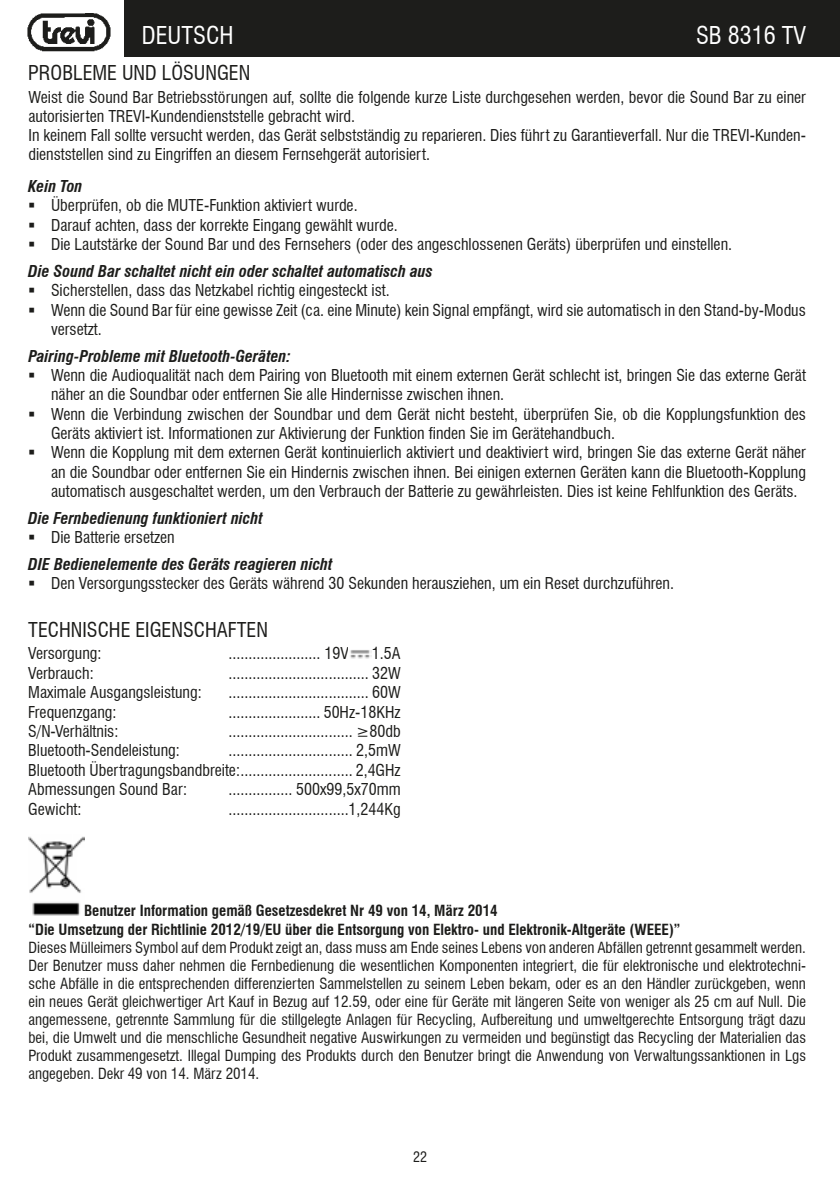
<style>
.page{position:relative;width:840px;height:1191px;background:#fff}
.page>*{position:absolute;margin:0;border:0;box-sizing:border-box;transform-origin:0 0}
.Titolo{font:condensed 24px "Swiss 721 BT";color:#fff}
.Titolo-2{font:condensed 20px "Swiss 721 BT";color:#1d1d1b}
.Testo_rientrato{font:condensed 16px/19.2px "Swiss 721 BT";color:#1d1d1b}
.Testo_rientrato_TAB{font:condensed 16px "Swiss 721 BT";color:#1d1d1b}
.Corpo_testo{font:condensed 16px/19.2px "Swiss 721 BT";color:#1d1d1b}
.Testo_rientrato-2{font:italic 700 condensed 16px "Swiss 721 BT";color:#1d1d1b}
.Corpo_testo-2{font:italic 700 condensed 16px "Swiss 721 BT";color:#1d1d1b}
.Corpo_testo-3{font:condensed 15px/18px "Swiss 721 BT";color:#1d1d1b;text-align:justify}
.Smistamento{font:700 condensed 15px "Swiss 721 BT";color:#1d1d1b}
.t1{font:condensed 14px "Swiss 721 BT";color:#1d1d1b}
</style>
<div class="page">
<div style="left:125px;top:0;width:714px;height:57px;background:#1d1d1b"></div>
<img style="left:27px;top:13px;width:84px;height:38px">
<img style="left:350px;top:650px;width:22px;height:9px">
<img style="left:28px;top:836px;width:56px;height:80px">
<p class="Titolo" style="left:142px;top:21px;width:93px">DEUTSCH</p>
<h1 class="Titolo" style="left:695px;top:20px;width:111px">SB 8316 TV</h1>
<p class="Titolo-2" style="left:28px;top:61px;width:223px">PROBLEME UND LÖSUNGEN</p>
<p class="Corpo_testo" style="left:28px;top:87px;width:778px">Weist die Sound Bar Betriebsstörungen auf, sollte die folgende kurze Liste durchgesehen werden, bevor die Sound Bar zu einer autorisierten TREVI-Kundendienststelle gebracht wird.</p>
<p class="Corpo_testo" style="left:28px;top:126px;width:778px">In keinem Fall sollte versucht werden, das Gerät selbstständig zu reparieren. Dies führt zu Garantieverfall. Nur die TREVI-Kunden&shy;dienststellen sind zu Eingriffen an diesem Fernsehgerät autorisiert.</p>
<p class="Testo_rientrato-2" style="left:28px;top:176px;width:56px">Kein Ton</p>
<p class="Testo_rientrato" style="left:28px;top:196px;width:330px">▪ Überprüfen, ob die MUTE-Funktion aktiviert wurde.</p>
<p class="Testo_rientrato" style="left:28px;top:215px;width:371px">▪ Darauf achten, dass der korrekte Eingang gewählt wurde.</p>
<p class="Testo_rientrato" style="left:28px;top:235px;width:705px">▪ Die Lautstärke der Sound Bar und des Fernsehers (oder des angeschlossenen Geräts) überprüfen und einstellen.</p>
<p class="Testo_rientrato-2" style="left:28px;top:261px;width:405px">Die Sound Bar schaltet nicht ein oder schaltet automatisch aus</p>
<p class="Testo_rientrato" style="left:28px;top:281px;width:363px">▪ Sicherstellen, dass das Netzkabel richtig eingesteckt ist.</p>
<p class="Testo_rientrato" style="left:51px;top:300px;width:756px;text-indent:-23px">▪ Wenn die Sound Bar für eine gewisse Zeit (ca. eine Minute) kein Signal empfängt, wird sie automatisch in den Stand-by-Modus versetzt.</p>
<p class="Corpo_testo-2" style="left:29px;top:346px;width:264px">Pairing-Probleme mit Bluetooth-Geräten:</p>
<p class="Testo_rientrato" style="left:51px;top:366px;width:756px;text-indent:-23px">▪ Wenn die Audioqualität nach dem Pairing von Bluetooth mit einem externen Gerät schlecht ist, bringen Sie das externe Gerät näher an die Soundbar oder entfernen Sie alle Hindernisse zwischen ihnen.</p>
<p class="Testo_rientrato" style="left:51px;top:404px;width:756px;text-indent:-23px">▪ Wenn die Verbindung zwischen der Soundbar und dem Gerät nicht besteht, überprüfen Sie, ob die Kopplungsfunktion des<br>Geräts aktiviert ist. Informationen zur Aktivierung der Funktion finden Sie im Gerätehandbuch.</p>
<p class="Testo_rientrato" style="left:51px;top:443px;width:756px;text-align:justify;text-indent:-23px">▪ Wenn die Kopplung mit dem externen Gerät kontinuierlich aktiviert und deaktiviert wird, bringen Sie das externe Gerät näher an die Soundbar oder entfernen Sie ein Hindernis zwischen ihnen. Bei einigen externen Geräten kann die Bluetooth-Kopplung automatisch ausgeschaltet werden, um den Verbrauch der Batterie zu gewährleisten. Dies ist keine Fehlfunktion des Geräts.</p>
<p class="Testo_rientrato-2" style="left:28px;top:508px;width:236px">Die Fernbedienung funktioniert nicht</p>
<p class="Testo_rientrato" style="left:28px;top:527px;width:148px">▪ Die Batterie ersetzen</p>
<p class="Testo_rientrato-2" style="left:28px;top:554px;width:305px">DIE Bedienelemente des Geräts reagieren nicht</p>
<p class="Testo_rientrato" style="left:28px;top:574px;width:647px">▪ Den Versorgungsstecker des Geräts während 30 Sekunden herausziehen, um ein Reset durchzuführen.</p>
<p class="Titolo-2" style="left:28px;top:618px;width:241px">TECHNISCHE EIGENSCHAFTEN</p>
<p class="Testo_rientrato_TAB" style="left:28px;top:644px;width:75px">Versorgung:</p>
<p class="Testo_rientrato_TAB" style="left:228px;top:644px;width:122px">....................... 19V</p>
<p class="Testo_rientrato_TAB" style="left:372px;top:644px;width:30px">1.5A</p>
<p class="Testo_rientrato_TAB" style="left:28px;top:663px;width:67px">Verbrauch:</p>
<p class="Testo_rientrato_TAB" style="left:228px;top:663px;width:173px">................................... 32W</p>
<p class="Testo_rientrato_TAB" style="left:28px;top:683px;width:175px">Maximale Ausgangsleistung:</p>
<p class="Testo_rientrato_TAB" style="left:228px;top:683px;width:173px">................................... 60W</p>
<p class="Testo_rientrato_TAB" style="left:28px;top:702px;width:90px">Frequenzgang:</p>
<p class="Testo_rientrato_TAB" style="left:228px;top:702px;width:173px">....................... 50Hz-18KHz</p>
<p class="Testo_rientrato_TAB" style="left:28px;top:721px;width:91px">S/N-Verhältnis:</p>
<p class="Testo_rientrato_TAB" style="left:228px;top:721px;width:173px">............................... ≥80db</p>
<p class="Testo_rientrato_TAB" style="left:28px;top:741px;width:153px">Bluetooth-Sendeleistung:</p>
<p class="Testo_rientrato_TAB" style="left:228px;top:741px;width:173px">............................... 2,5mW</p>
<p class="Testo_rientrato_TAB" style="left:28px;top:760px;width:374px">Bluetooth Übertragungsbandbreite:............................ 2,4GHz</p>
<p class="Testo_rientrato_TAB" style="left:28px;top:780px;width:160px">Abmessungen Sound Bar:</p>
<p class="Testo_rientrato_TAB" style="left:228px;top:780px;width:173px">................ 500x99,5x70mm</p>
<p class="Testo_rientrato_TAB" style="left:28px;top:799px;width:55px">Gewicht:</p>
<p class="Testo_rientrato_TAB" style="left:228px;top:799px;width:173px">..............................1,244Kg</p>
<p class="Smistamento" style="left:84px;top:902px;width:415px">Benutzer Information gemäß Gesetzesdekret Nr 49 von 14, März 2014</p>
<p class="Smistamento" style="left:28px;top:920px;width:653px">“Die Umsetzung der Richtlinie 2012/19/EU über die Entsorgung von Elektro- und Elektronik-Altgeräte (WEEE)”</p>
<p class="Corpo_testo-3" style="left:28px;top:938px;width:778px">Dieses Mülleimers Symbol auf dem Produkt zeigt an, dass muss am Ende seines Lebens von anderen Abfällen getrennt gesammelt werden.<br>Der Benutzer muss daher nehmen die Fernbedienung die wesentlichen Komponenten integriert, die für elektronische und elektrotechni&shy;sche Abfälle in die entsprechenden differenzierten Sammelstellen zu seinem Leben bekam, oder es an den Händler zurückgeben, wenn ein neues Gerät gleichwertiger Art Kauf in Bezug auf 12.59, oder eine für Geräte mit längeren Seite von weniger als 25 cm auf Null. Die angemessene, getrennte Sammlung für die stillgelegte Anlagen für Recycling, Aufbereitung und umweltgerechte Entsorgung trägt dazu bei, die Umwelt und die menschliche Gesundheit negative Auswirkungen zu vermeiden und begünstigt das Recycling der Materialien das Produkt zusammengesetzt. Illegal Dumping des Produkts durch den Benutzer bringt die Anwendung von Verwaltungssanktionen in Lgs angegeben. Dekr 49 von 14. März 2014.</p>
<p class="t1" style="left:413px;top:1148px;width:15px">22</p>
</div>
